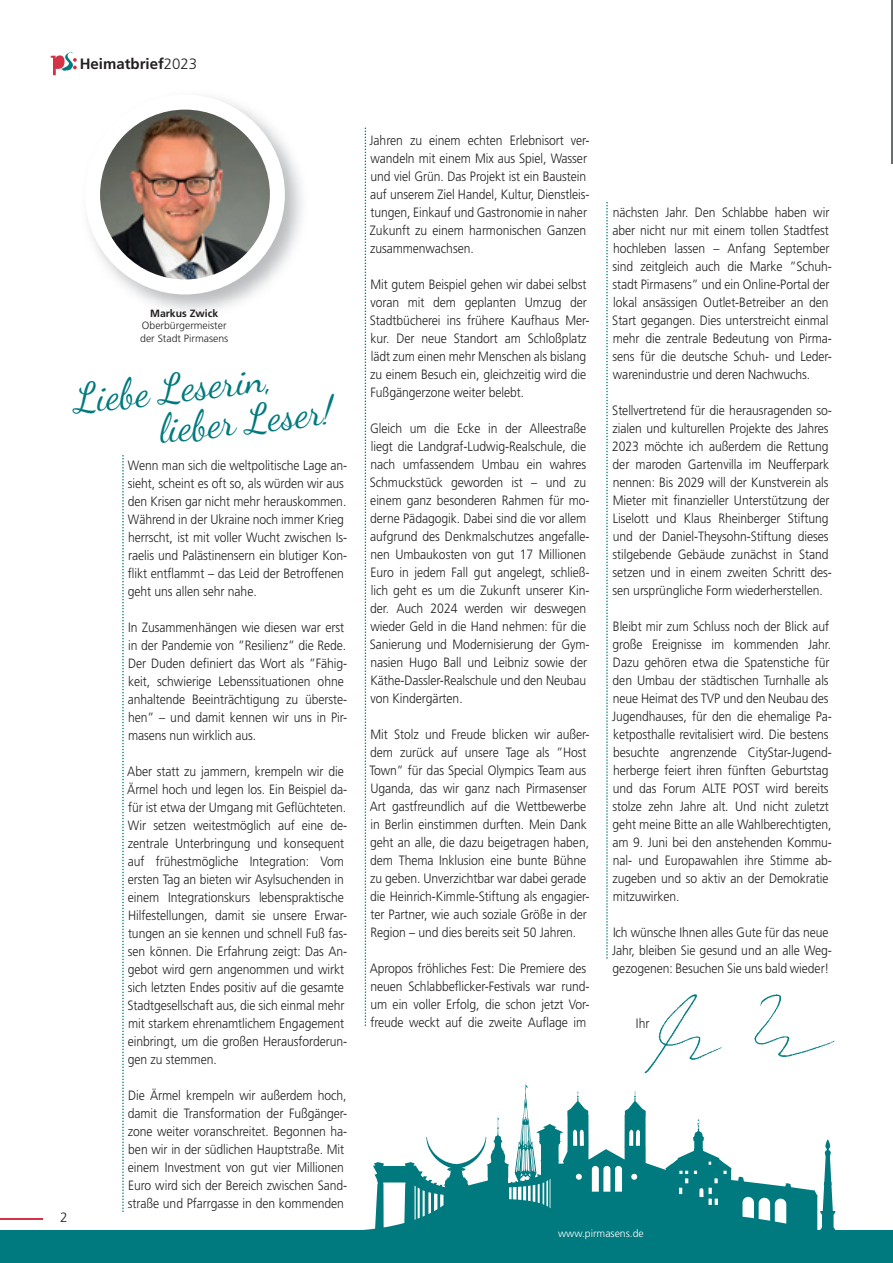
<style>
.page{position:relative;width:893px;height:1263px;background:#fff}
.page>*{position:absolute;margin:0;border:0;box-sizing:border-box;transform-origin:0 0}
.t1{font:40.35px/39.8px "Dancing Script";color:#007a7e}
.t2{font:700 15px "Frutiger LT";color:#231f20}
.t3{font:300 13.5px/18px "Frutiger LT";letter-spacing:-.005em;color:#231f20;scale:.9 1}
.t4{font:300 13.5px "Frutiger LT";letter-spacing:-.005em;color:#231f20}
.t5{font:300 10.5px/12.6px "Frutiger LT";color:#231f20}
.t6{font:300 10.5px "Frutiger LT";color:#fff}
.t7{font:700 10.5px "Frutiger LT";color:#231f20}
.s1{font-weight:300}
</style>
<div class="page">
<hr style="left:0;top:1218px;width:43px;height:2px;background:#d63247">
<svg style="left:51px;top:52px;width:26px;height:23px"></svg>
<hr style="left:892px;top:0;width:1px;height:164px;background:#6c6d70">
<div style="left:0;top:1230px;width:893px;height:33px;background:#007a7e"></div>
<svg style="left:363px;top:1082px;width:473px;height:148px"></svg>
<img style="left:85px;top:95px;width:200px;height:199px">
<img style="left:636px;top:994px;width:200px;height:89px">
<svg style="left:606px;top:202px;width:2px;height:757px"></svg>
<svg style="left:365px;top:128px;width:1px;height:898px"></svg>
<svg style="left:122px;top:455px;width:2px;height:757px"></svg>
<p class="t2" style="left:80px;top:55px;width:119px">Heimatbrief<span class="s1">2023</span></p>
<p class="t7" style="left:150px;top:307px;width:70px">Markus Zwick</p>
<p class="t5" style="left:140px;top:320px;width:90px">Oberbürgermeister der Stadt Pirmasens</p>
<h1 class="t1" style="left:152px;top:371px;width:176px;text-indent:-81px;rotate:-7deg">Liebe Leserin, lieber Leser!</h1>
<p class="t4" style="left:60px;top:1210px;width:9px">2</p>
<p class="t3" style="left:128px;top:456px;width:245px">Wenn man sich die weltpolitische Lage an&shy;sieht, scheint es oft so, als würden wir aus den Krisen gar nicht mehr herauskommen.<br>Während in der Ukraine noch immer Krieg herrscht, ist mit voller Wucht zwischen Is&shy;raelis und Palästinensern ein blutiger Kon&shy;flikt entflammt – das Leid der Betroffenen geht uns allen sehr nahe.</p>
<p class="t3" style="left:128px;top:618px;width:245px">In Zusammenhängen wie diesen war erst in der Pandemie von ”Resilienz” die Rede.<br>Der Duden definiert das Wort als ”Fähig&shy;keit, schwierige Lebenssituationen ohne anhaltende Beeinträchtigung zu überste&shy;hen” – und damit kennen wir uns in Pir&shy;masens nun wirklich aus.</p>
<p class="t3" style="left:127px;top:762px;width:246px">Aber statt zu jammern, krempeln wir die Ärmel hoch und legen los. Ein Beispiel da&shy;für ist etwa der Umgang mit Geflüchteten.<br>Wir setzen weitestmöglich auf eine de&shy;zentrale Unterbringung und konsequent auf frühestmögliche Integration: Vom ersten Tag an bieten wir Asylsuchenden in einem Integrationskurs lebenspraktische Hilfestellungen, damit sie unsere Erwar&shy;tungen an sie kennen und schnell Fuß fas&shy;sen können. Die Erfahrung zeigt: Das An&shy;gebot wird gern angenommen und wirkt sich letzten Endes positiv auf die gesamte Stadtgesellschaft aus, die sich einmal mehr mit starkem ehrenamtlichem Engagement einbringt, um die großen Herausforderun&shy;gen zu stemmen.</p>
<p class="t3" style="left:128px;top:1086px;width:245px">Die Ärmel krempeln wir außerdem hoch, damit die Transformation der Fußgänger&shy;zone weiter voranschreitet. Begonnen ha&shy;ben wir in der südlichen Hauptstraße. Mit einem Investment von gut vier Millionen Euro wird sich der Bereich zwischen Sand&shy;straße und Pfarrgasse in den kommenden</p>
<p class="t3" style="left:370px;top:132px;width:246px">Jahren zu einem echten Erlebnisort ver&shy;wandeln mit einem Mix aus Spiel, Wasser und viel Grün. Das Projekt ist ein Baustein auf unserem Ziel Handel, Kultur, Dienstleis&shy;tungen, Einkauf und Gastronomie in naher Zukunft zu einem harmonischen Ganzen zusammenwachsen.</p>
<p class="t3" style="left:370px;top:276px;width:246px">Mit gutem Beispiel gehen wir dabei selbst voran mit dem geplanten Umzug der Stadtbücherei ins frühere Kaufhaus Mer&shy;kur. Der neue Standort am Schloßplatz lädt zum einen mehr Menschen als bislang zu einem Besuch ein, gleichzeitig wird die Fußgängerzone weiter belebt.</p>
<p class="t3" style="left:370px;top:420px;width:246px">Gleich um die Ecke in der Alleestraße liegt die Landgraf-Ludwig-Realschule, die nach umfassendem Umbau ein wahres Schmuckstück geworden ist – und zu einem ganz besonderen Rahmen für mo&shy;derne Pädagogik. Dabei sind die vor allem aufgrund des Denkmalschutzes angefalle&shy;nen Umbaukosten von gut 17 Millionen Euro in jedem Fall gut angelegt, schließ&shy;lich geht es um die Zukunft unserer Kin&shy;der. Auch 2024 werden wir deswegen wieder Geld in die Hand nehmen: für die Sanierung und Modernisierung der Gym&shy;nasien Hugo Ball und Leibniz sowie der Käthe-Dassler-Realschule und den Neubau von Kindergärten.</p>
<p class="t3" style="left:369px;top:726px;width:246px">Mit Stolz und Freude blicken wir außer&shy;dem zurück auf unsere Tage als ”Host Town” für das Special Olympics Team aus Uganda, das wir ganz nach Pirmasenser Art gastfreundlich auf die Wettbewerbe in Berlin einstimmen durften. Mein Dank geht an alle, die dazu beigetragen haben, dem Thema Inklusion eine bunte Bühne zu geben. Unverzichtbar war dabei gerade die Heinrich-Kimmle-Stiftung als engagier&shy;ter Partner, wie auch soziale Größe in der Region – und dies bereits seit 50 Jahren.</p>
<p class="t3" style="left:370px;top:960px;width:246px">Apropos fröhliches Fest: Die Premiere des neuen Schlabbeflicker-Festivals war rund&shy;um ein voller Erfolg, die schon jetzt Vor&shy;freude weckt auf die zweite Auflage im</p>
<p class="t3" style="left:612px;top:204px;width:246px">nächsten Jahr. Den Schlabbe haben wir aber nicht nur mit einem tollen Stadtfest hochleben lassen – Anfang September sind zeitgleich auch die Marke ”Schuh&shy;stadt Pirmasens” und ein Online-Portal der lokal ansässigen Outlet-Betreiber an den Start gegangen. Dies unterstreicht einmal mehr die zentrale Bedeutung von Pirma&shy;sens für die deutsche Schuh- und Leder&shy;warenindustrie und deren Nachwuchs.</p>
<p class="t3" style="left:612px;top:402px;width:246px">Stellvertretend für die herausragenden so&shy;zialen und kulturellen Projekte des Jahres 2023 möchte ich außerdem die Rettung der maroden Gartenvilla im Neufferpark nennen: Bis 2029 will der Kunstverein als Mieter mit finanzieller Unterstützung der Liselott und Klaus Rheinberger Stiftung und der Daniel-Theysohn-Stiftung dieses stilgebende Gebäude zunächst in Stand setzen und in einem zweiten Schritt des&shy;sen ursprüngliche Form wiederherstellen.</p>
<p class="t3" style="left:612px;top:618px;width:246px">Bleibt mir zum Schluss noch der Blick auf große Ereignisse im kommenden Jahr.<br>Dazu gehören etwa die Spatenstiche für den Umbau der städtischen Turnhalle als neue Heimat des TVP und den Neubau des Jugendhauses, für den die ehemalige Pa&shy;ketposthalle revitalisiert wird. Die bestens besuchte angrenzende CityStar-Jugend&shy;herberge feiert ihren fünften Geburtstag und das Forum ALTE POST wird bereits stolze zehn Jahre alt. Und nicht zuletzt geht meine Bitte an alle Wahlberechtigten, am 9. Juni bei den anstehenden Kommu&shy;nal- und Europawahlen ihre Stimme ab&shy;zugeben und so aktiv an der Demokratie mitzuwirken.</p>
<p class="t3" style="left:612px;top:924px;width:246px">Ich wünsche Ihnen alles Gute für das neue<br>Jahr, bleiben Sie gesund und an alle Weg&shy;gezogenen: Besuchen Sie uns bald wieder!</p>
<p class="t3" style="left:636px;top:1014px;width:16px">Ihr</p>
<p class="t6" style="left:558px;top:1228px;width:87px">www.pirmasens.de</p>
</div>
